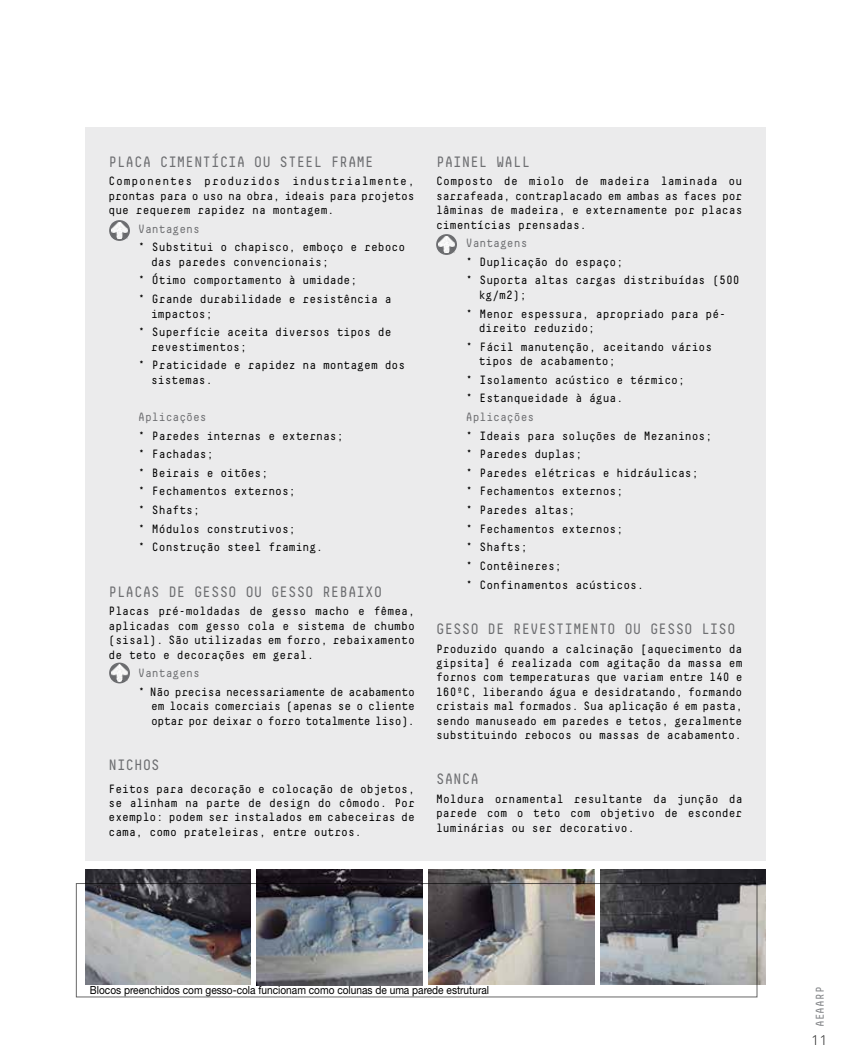
<style>
.page{position:relative;width:851px;height:1063px;background:#fff}
.page>*{position:absolute;margin:0;border:0;box-sizing:border-box;transform-origin:0 0}
.t1{font:15px "Decima Mono Pro";color:#6d6e71;scale:.95 1}
.t2{font:300 13.5px "Open Sans";color:#000}
.t3{font:12px/14.4px "Decima Mono Pro";color:#000;scale:.95 1}
.t4{font:12px "Decima Mono Pro";color:#6d6e71;scale:.95 1}
.t5{font:11.25px "Helvetica Neue LT Std";color:#000;scale:.9 1}
.t6{font:11.25px "Decima Mono Pro";color:#808285}
</style>
<div class="page">
<div style="left:85px;top:128px;width:680px;height:733px;background:#e6e7e8"></div>
<img style="left:85px;top:869px;width:166px;height:116px">
<img style="left:256px;top:869px;width:166px;height:116px">
<img style="left:428px;top:869px;width:166px;height:116px">
<img style="left:600px;top:869px;width:165px;height:116px">
<svg style="left:109px;top:220px;width:21px;height:21px"></svg>
<img style="left:112px;top:222px;width:15px;height:17px">
<svg style="left:109px;top:663px;width:21px;height:20px"></svg>
<img style="left:112px;top:665px;width:15px;height:16px">
<svg style="left:436px;top:234px;width:21px;height:21px"></svg>
<img style="left:438px;top:236px;width:16px;height:17px">
<div style="left:76px;top:883px;width:681px;height:114px;border:1px solid #000"></div>
<p class="t1" style="left:108px;top:153px;width:281px">PLACA CIMENTÍCIA OU STEEL FRAME</p>
<p class="t3" style="left:108px;top:174px;width:324px;text-align:justify">Componentes produzidos industrialmente, prontas para o uso na obra, ideais para projetos que requerem rapidez na montagem.</p>
<p class="t4" style="left:138px;top:222px;width:66px">Vantagens</p>
<p class="t3" style="left:151px;top:240px;width:269px;text-indent:-13px">* Substitui o chapisco, emboço e reboco das paredes convencionais;</p>
<p class="t3" style="left:138px;top:271px;width:268px;line-height:18.6px">* Ótimo comportamento à umidade;<br>* Grande durabilidade e resistência a</p>
<p class="t3" style="left:138px;top:304px;width:268px;line-height:18.6px;text-indent:13px">impactos;<br>* Superfície aceita diversos tipos de</p>
<p class="t3" style="left:138px;top:337px;width:282px;line-height:18.6px;text-indent:13px">revestimentos;<br>* Praticidade e rapidez na montagem dos</p>
<p class="t3" style="left:151px;top:372px;width:66px">sistemas.</p>
<p class="t4" style="left:138px;top:410px;width:73px">Aplicações</p>
<p class="t3" style="left:138px;top:426px;width:218px;line-height:18.6px">* Paredes internas e externas; * Fachadas;<br>* Beirais e oitões;<br>* Fechamentos externos;<br>* Shafts;<br>* Módulos construtivos;<br>* Construção steel framing.</p>
<p class="t1" style="left:108px;top:583px;width:290px">PLACAS DE GESSO OU GESSO REBAIXO</p>
<p class="t3" style="left:108px;top:604px;width:324px;text-align:justify">Placas pré-moldadas de gesso macho e fêmea, aplicadas com gesso cola e sistema de chumbo (sisal). São utilizadas em forro, rebaixamento de teto e decorações em geral.</p>
<p class="t4" style="left:138px;top:666px;width:66px">Vantagens</p>
<p class="t3" style="left:151px;top:684px;width:279px;text-align:justify;text-indent:-13px">* Não precisa necessariamente de acabamento em locais comerciais (apenas se o cliente optar por deixar o forro totalmente liso).</p>
<p class="t1" style="left:108px;top:756px;width:55px">NICHOS</p>
<p class="t3" style="left:108px;top:781px;width:324px;text-align:justify">Feitos para decoração e colocação de objetos, se alinham na parte de design do cômodo. Por exemplo: podem ser instalados em cabeceiras de cama, como prateleiras, entre outros.</p>
<p class="t1" style="left:436px;top:153px;width:101px">PAINEL WALL</p>
<p class="t3" style="left:436px;top:174px;width:324px;text-align:justify">Composto de miolo de madeira laminada ou sarrafeada, contraplacado em ambas as faces por lâminas de madeira, e externamente por placas cimentícias prensadas.</p>
<p class="t4" style="left:466px;top:236px;width:66px">Vantagens</p>
<p class="t3" style="left:466px;top:252px;width:290px;line-height:18.6px">* Duplicação do espaço;<br>* Suporta altas cargas distribuídas (500</p>
<p class="t3" style="left:466px;top:285px;width:275px;line-height:18.6px;text-indent:13px">kg/m2);<br>* Menor espessura, apropriado para pé-</p>
<p class="t3" style="left:466px;top:318px;width:261px;line-height:18.6px;text-indent:13px">direito reduzido;<br>* Fácil manutenção, aceitando vários</p>
<p class="t3" style="left:466px;top:352px;width:232px;line-height:18.6px;text-indent:13px">tipos de acabamento;<br>* Isolamento acústico e térmico; * Estanqueidade à água.</p>
<p class="t4" style="left:466px;top:410px;width:74px">Aplicações</p>
<p class="t3" style="left:466px;top:426px;width:261px;line-height:18.6px">* Ideais para soluções de Mezaninos; * Paredes duplas;<br>* Paredes elétricas e hidráulicas;<br>* Fechamentos externos;<br>* Paredes altas;<br>* Fechamentos externos;<br>* Shafts;<br>* Contêineres;<br>* Confinamentos acústicos.</p>
<p class="t1" style="left:436px;top:620px;width:317px">GESSO DE REVESTIMENTO OU GESSO LISO</p>
<p class="t3" style="left:436px;top:641px;width:324px;text-align:justify">Produzido quando a calcinação [aquecimento da gipsita] é realizada com agitação da massa em fornos com temperaturas que variam entre 140 e 160ºC, liberando água e desidratando, formando cristais mal formados. Sua aplicação é em pasta, sendo manuseado em paredes e tetos, geralmente substituindo rebocos ou massas de acabamento.</p>
<p class="t1" style="left:436px;top:771px;width:46px">SANCA</p>
<p class="t3" style="left:436px;top:791px;width:324px;text-align:justify">Moldura ornamental resultante da junção da parede com o teto com objetivo de esconder luminárias ou ser decorativo.</p>
<p class="t5" style="left:90px;top:984px;width:445px">Blocos preenchidos com gesso-cola funcionam como colunas de uma parede estrutural</p>
<p class="t6" style="left:813px;top:1027px;width:42px;rotate:-90deg">AEAARP</p>
<p class="t2" style="left:811px;top:1031px;width:18px">11</p>
</div>
